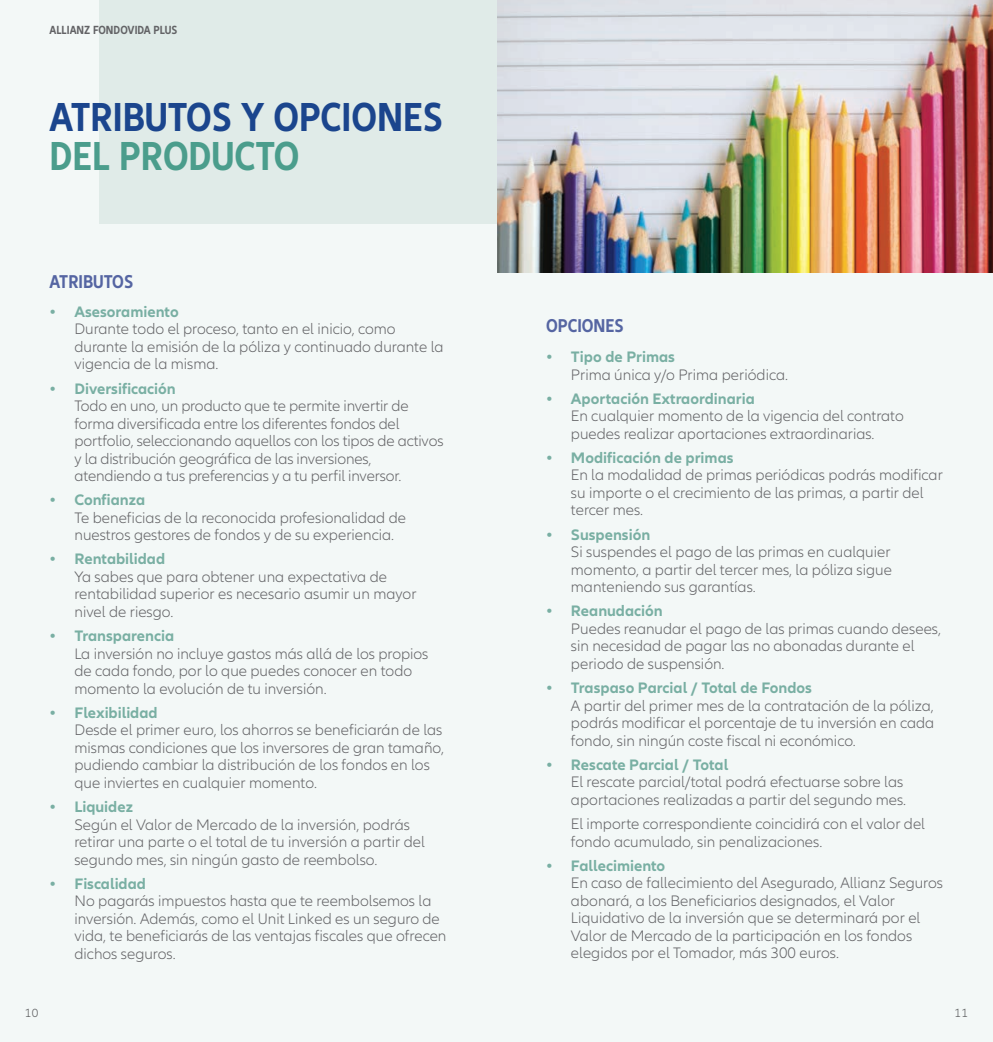
<style>
.page{position:relative;width:993px;height:1042px;background:#fff}
.page>*{position:absolute;margin:0;border:0;box-sizing:border-box;transform-origin:0 0}
.t1{font:700 condensed 42px "Allianz Neo";color:#1b458d}
.t2{font:700 condensed 42px "Allianz Neo";color:#4b9d8c}
.t3{font:700 condensed 19.25px "Allianz Neo";color:#5565a2}
.t4{font:300 15.75px/17.5px "Allianz Neo";color:#636366}
.t5{font:700 15.75px "Allianz Neo";color:#79afa3}
.t6{font:700 condensed 12.25px "Allianz Neo";color:#636366}
.t7{font:300 12.25px "Allianz Neo";color:#57585a}
</style>
<div class="page">
<div style="left:0;top:0;width:992px;height:1042px;background:#f3f8f7"></div>
<div style="left:99px;top:0;width:397px;height:223px;background:#e0ebe8"></div>
<img style="left:497px;top:0;width:495px;height:273px">
<p class="t6" style="left:50px;top:23px;width:129px">ALLIANZ FONDOVIDA PLUS</p>
<h1 class="t1" style="left:50px;top:93px;width:394px">ATRIBUTOS Y OPCIONES</h1>
<h1 class="t2" style="left:50px;top:132px;width:251px">DEL PRODUCTO</h1>
<p class="t3" style="left:50px;top:270px;width:85px">ATRIBUTOS</p>
<p class="t5" style="left:50px;top:302px;width:130px">• Asesoramiento</p>
<p class="t4" style="left:74px;top:321px;width:370px">Durante todo el proceso, tanto en el inicio, como durante la emisión de la póliza y continuado durante la vigencia de la misma.</p>
<p class="t5" style="left:50px;top:379px;width:128px">• Diversificación</p>
<p class="t4" style="left:74px;top:398px;width:370px">Todo en uno, un producto que te permite invertir de forma diversificada entre los diferentes fondos del portfolio, seleccionando aquellos con los tipos de activos y la distribución geográfica de las inversiones, atendiendo a tus preferencias y a tu perfil inversor.</p>
<p class="t5" style="left:50px;top:491px;width:97px">• Confianza</p>
<p class="t4" style="left:74px;top:510px;width:333px">Te beneficias de la reconocida profesionalidad de nuestros gestores de fondos y de su experiencia.</p>
<p class="t5" style="left:50px;top:550px;width:117px">• Rentabilidad</p>
<p class="t4" style="left:74px;top:569px;width:343px">Ya sabes que para obtener una expectativa de rentabilidad superior es necesario asumir un mayor nivel de riesgo.</p>
<p class="t5" style="left:50px;top:627px;width:126px">• Transparencia</p>
<p class="t4" style="left:74px;top:646px;width:355px">La inversión no incluye gastos más allá de los propios de cada fondo, por lo que puedes conocer en todo momento la evolución de tu inversión.</p>
<p class="t5" style="left:50px;top:703px;width:109px">• Flexibilidad</p>
<p class="t4" style="left:74px;top:722px;width:371px">Desde el primer euro, los ahorros se beneficiarán de las mismas condiciones que los inversores de gran tamaño, pudiendo cambiar la distribución de los fondos en los que inviertes en cualquier momento.</p>
<p class="t5" style="left:50px;top:798px;width:85px">• Liquidez</p>
<p class="t4" style="left:74px;top:817px;width:352px">Según el Valor de Mercado de la inversión, podrás retirar una parte o el total de tu inversión a partir del segundo mes, sin ningún gasto de reembolso.</p>
<p class="t5" style="left:50px;top:874px;width:98px">• Fiscalidad</p>
<p class="t4" style="left:74px;top:893px;width:373px">No pagarás impuestos hasta que te reembolsemos la inversión. Además, como el Unit Linked es un seguro de vida, te beneficiarás de las ventajas fiscales que ofrecen dichos seguros.</p>
<p class="t3" style="left:546px;top:315px;width:79px">OPCIONES</p>
<p class="t5" style="left:546px;top:348px;width:130px">• Tipo de Primas</p>
<p class="t4" style="left:570px;top:367px;width:218px">Prima única y/o Prima periódica.</p>
<p class="t5" style="left:546px;top:389px;width:210px">• Aportación Extraordinaria</p>
<p class="t4" style="left:570px;top:408px;width:334px">En cualquier momento de la vigencia del contrato puedes realizar aportaciones extraordinarias.</p>
<p class="t5" style="left:546px;top:448px;width:189px">• Modificación de primas</p>
<p class="t4" style="left:570px;top:467px;width:373px">En la modalidad de primas periódicas podrás modificar su importe o el crecimiento de las primas, a partir del tercer mes.</p>
<p class="t5" style="left:546px;top:525px;width:106px">• Suspensión</p>
<p class="t4" style="left:570px;top:544px;width:322px;text-align:justify">Si suspendes el pago de las primas en cualquier momento, a partir del tercer mes, la póliza sigue manteniendo sus garantías.</p>
<p class="t5" style="left:546px;top:602px;width:118px">• Reanudación</p>
<p class="t4" style="left:570px;top:621px;width:371px">Puedes reanudar el pago de las primas cuando desees, sin necesidad de pagar las no abonadas durante el periodo de suspensión.</p>
<p class="t5" style="left:546px;top:679px;width:267px">• Traspaso Parcial / Total de Fondos</p>
<p class="t4" style="left:570px;top:698px;width:365px;text-align:justify">A partir del primer mes de la contratación de la póliza, podrás modificar el porcentaje de tu inversión en cada fondo, sin ningún coste fiscal ni económico.</p>
<p class="t5" style="left:546px;top:755px;width:183px">• Rescate Parcial / Total</p>
<p class="t4" style="left:570px;top:774px;width:336px">El rescate parcial/total podrá efectuarse sobre las aportaciones realizadas a partir del segundo mes.</p>
<p class="t4" style="left:570px;top:816px;width:355px">El importe correspondiente coincidirá con el valor del fondo acumulado, sin penalizaciones.</p>
<p class="t5" style="left:546px;top:856px;width:121px">• Fallecimiento</p>
<p class="t4" style="left:570px;top:875px;width:373px">En caso de fallecimiento del Asegurado, Allianz Seguros abonará, a los Beneficiarios designados, el Valor Liquidativo de la inversión que se determinará por el Valor de Mercado de la participación en los fondos elegidos por el Tomador, más 300 euros.</p>
<p class="t7" style="left:25px;top:1008px;width:15px">10</p>
<p class="t7" style="left:954px;top:1008px;width:15px">11</p>
</div>
